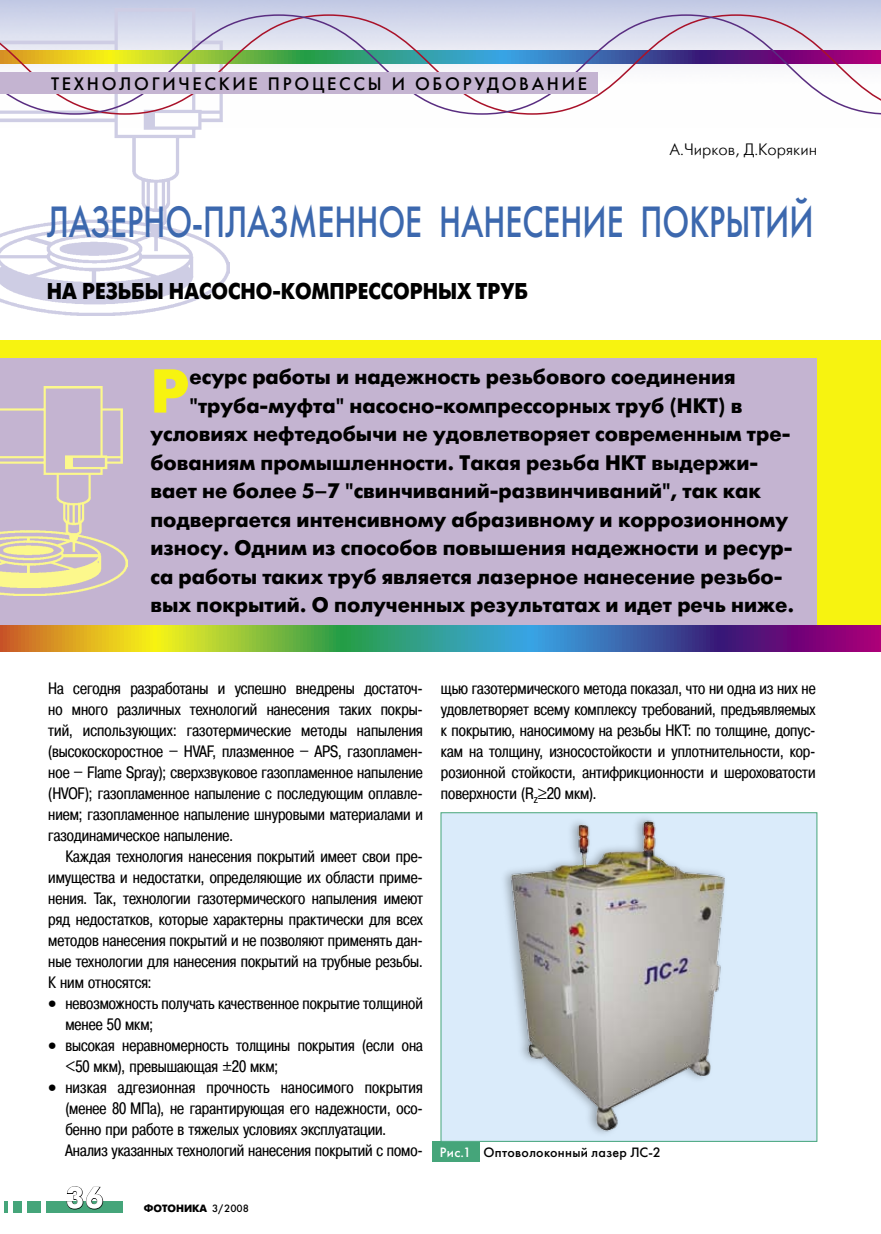
<style>
.page{position:relative;width:881px;height:1234px;background:#fff}
.page>*{position:absolute;margin:0;border:0;box-sizing:border-box;transform-origin:0 0}
.t1{font:700 61.65px "Futuris C";color:#f7f310}
.t2{font:43.5px "Futuris C";color:#3c68ae;scale:.75 1}
.t3{font:700 30px "Futuris C";color:#fff}
.t4{font:700 22.8px "Futuris C";color:#000;scale:.89 1}
.t5{font:700 21px "Futuris C";color:#000}
.t6{font:18px "Futuris C";letter-spacing:.15em;color:#000}
.t7{font:18px "Symbol";color:#000}
.t8{font:16.5px/21px "Pragmatica Cond C";color:#000;text-align:justify}
.t9{font:16.5px "Futuris Light C";color:#000}
.t10{font:13.5px "Futuris C";letter-spacing:.02em;color:#000}
.t11{font:700 10.5px "Futuris C";color:#000}
.s1{font-weight:400}
.s2{color:#fff}
</style>
<div class="page">
<img style="left:0;top:9px;width:230px;height:306px">
<svg style="left:0;top:14px;width:880px;height:101px"></svg>
<div style="left:0;top:72px;width:597px;height:22px;background:#c4b4d1"></div>
<div style="left:0;top:340px;width:880px;height:290px;background:#f7f310"></div>
<div style="left:0;top:358px;width:816px;height:272px;background:#c4b4d1"></div>
<img style="left:0;top:386px;width:128px;height:209px">
<svg style="left:0;top:625px;width:880px;height:26px;background:#72806c"></svg>
<div style="left:432px;top:1140px;width:47px;height:21px;background:#45a57a"></div>
<div style="left:441px;top:812px;width:375px;height:329px;background:#daebfa"></div>
<img style="left:504px;top:818px;width:221px;height:316px">
<div style="left:47px;top:1201px;width:76px;height:11px;background:#45a57a"></div>
<div style="left:27px;top:1201px;width:14px;height:11px;background:#45a57a"></div>
<div style="left:13px;top:1201px;width:9px;height:11px;background:#45a57a"></div>
<hr style="left:4px;top:1201px;width:4px;height:11px;background:#45a57a">
<svg style="left:66px;top:1186px;width:37px;height:23px"></svg>
<p class="t6" style="left:51px;top:73px;width:52px">те хноло</p>
<p class="t6" style="left:152px;top:73px;width:55px">ги ческие</p>
<p class="t6" style="left:268px;top:73px;width:15px">про</p>
<p class="t6" style="left:312px;top:73px;width:29px">цессы</p>
<p class="t6" style="left:391px;top:73px;width:155px">и о бор удо вание</p>
<p class="t9" style="left:669px;top:141px;width:149px">А.Чирков, Д.Корякин</p>
<h2 class="t2" style="left:47px;top:195px;width:1023px">ЛАЗЕРНО-ПЛАЗМЕННОЕ НАНЕСЕНИЕ ПОКРЫТИЙ</h2>
<h3 class="t4" style="left:47px;top:279px;width:542px">НА РЕЗЬБЫ НАСОСНО-КОМПРЕССОРНЫХ ТРУБ</h3>
<h1 class="t1" style="left:150px;top:357px;width:41px">Р</h1>
<p class="t5" style="left:189px;top:365px;width:547px">есурс работы и надежность резьбового соединения</p>
<p class="t5" style="left:189px;top:393px;width:554px">"труба-муфта" насосно-компрессорных труб (НКТ) в</p>
<p class="t5" style="left:150px;top:422px;width:641px">условиях нефтедобычи не удовлетворяет современным тре-</p>
<p class="t5" style="left:150px;top:450px;width:609px">бованиям промышленности. Такая резьба НКТ выдержи-</p>
<p class="t5" style="left:150px;top:479px;width:611px">вает не более 5–7 "свинчиваний-развинчиваний", так как</p>
<p class="t5" style="left:150px;top:507px;width:639px">подвергается интенсивному абразивному и коррозионному</p>
<p class="t5" style="left:150px;top:536px;width:643px">износу. Одним из способов повышения надежности и ресур-</p>
<p class="t5" style="left:150px;top:564px;width:633px">са работы таких труб является лазерное нанесение резьбо-</p>
<p class="t5" style="left:150px;top:593px;width:645px">вых покрытий. О полученных результатах и идет речь ниже.</p>
<p class="t8" style="left:48px;top:677px;width:376px">На сегодня разработаны и успешно внедрены достаточ&shy;но много различных технологий нанесения таких покры&shy;тий, использующих: газотермические методы напыления (высокоскоростное – HVAF, плазменное – APS, газопламен&shy;ное – Flame Spray); сверхзвуковое газопламенное напыление (HVOF); газопламенное напыление с последующим оплавле&shy;нием; газопламенное напыление шнуровыми материалами и газодинамическое напыление.</p>
<p class="t8" style="left:48px;top:845px;width:376px;text-indent:17px">Каждая технология нанесения покрытий имеет свои пре&shy;имущества и недостатки, определяющие их области приме&shy;нения. Так, технологии газотермического напыления имеют ряд недостатков, которые характерны практически для всех методов нанесения покрытий и не позволяют применять дан&shy;ные технологии для нанесения покрытий на трубные резьбы.<br>К ним относятся:</p>
<p class="t8" style="left:65px;top:992px;width:359px;text-align:left">невозможность получать качественное покрытие толщиной менее 50 мкм;<br>высокая неравномерность толщины покрытия (если она &lt;50 мкм), превышающая ±20 мкм;<br>низкая адгезионная прочность наносимого покрытия (менее 80 МПа), не гарантирующая его надежности, осо&shy;бенно при работе в тяжелых условиях эксплуатации.<br>Анализ указанных технологий нанесения покрытий с помо-</p>
<p class="t7" style="left:48px;top:990px;width:10px">•</p>
<p class="t7" style="left:48px;top:1032px;width:10px">•</p>
<p class="t7" style="left:48px;top:1074px;width:10px">•</p>
<h3 class="t3" style="left:66px;top:1180px;width:39px">36</h3>
<p class="t11" style="left:144px;top:1202px;width:107px">ФОТОНИКА <span class="s1">3/2008</span></p>
<p class="t8" style="left:441px;top:677px;width:376px">щью газотермического метода показал, что ни одна из них не удовлетворяет всему комплексу требований, предъявляемых к покрытию, наносимому на резьбы НКТ: по толщине, допус&shy;кам на толщину, износостойкости и уплотнительности, кор&shy;розионной стойкости, антифрикционности и шероховатости поверхности (R<sub>z</sub>≥20 мкм).</p>
<p class="t10" style="left:440px;top:1143px;width:222px"><span class="s2">Рис.1</span> Оптоволоконный лазер ЛС-2</p>
</div>
